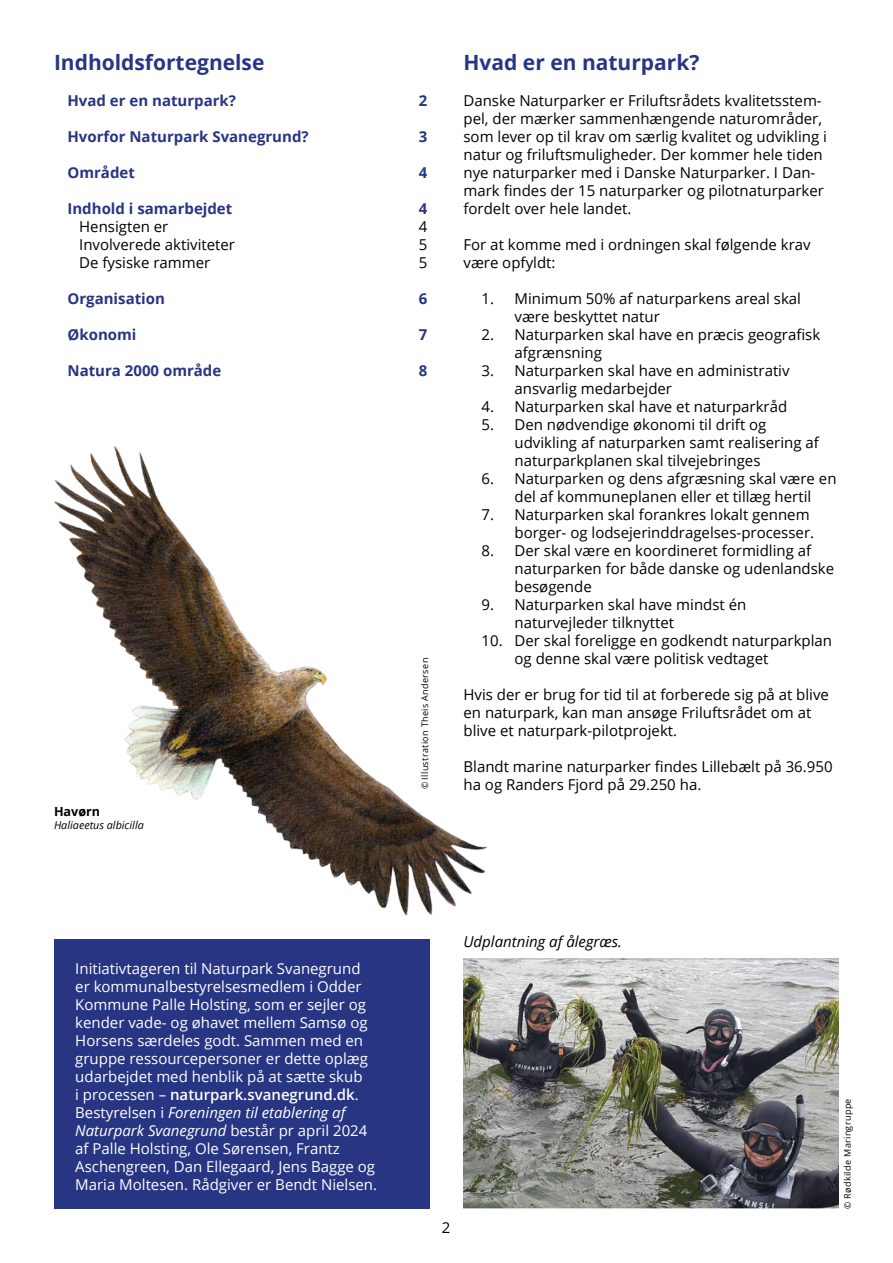
<style>
.page{position:relative;width:893px;height:1263px;background:#fff}
.page>*{position:absolute;margin:0;border:0;box-sizing:border-box;transform-origin:0 0}
.t1{font:700 21px "Open Sans";color:#283583}
.t2{font:15px/18px "Open Sans";color:#000}
.t3{font:15px/18px "Open Sans";color:#fff}
.t4{font:700 15px "Open Sans";color:#283583}
.t5{font:italic 15px "Open Sans";color:#000}
.t6{font:700 12.6px "Open Sans";color:#000}
.t7{font:italic 10.8px "Open Sans";color:#000}
.t8{font:9px "Open Sans";letter-spacing:.04em;color:#000}
.s1{font-weight:600}
.s2{font-style:italic}
</style>
<div class="page">
<div style="left:54px;top:940px;width:375px;height:269px;background:#283583"></div>
<img style="left:463px;top:958px;width:376px;height:251px">
<img style="left:54px;top:446px;width:434px;height:470px">
<h1 class="t1" style="left:54px;top:48px;width:212px">Indholdsfortegnelse</h1>
<p class="t4" style="left:68px;top:90px;width:170px">Hvad er en naturpark?</p>
<p class="t4" style="left:419px;top:90px;width:10px">2</p>
<p class="t4" style="left:68px;top:126px;width:243px">Hvorfor Naturpark Svanegrund?</p>
<p class="t4" style="left:419px;top:126px;width:10px">3</p>
<p class="t4" style="left:68px;top:162px;width:69px">Området</p>
<p class="t4" style="left:419px;top:162px;width:10px">4</p>
<p class="t4" style="left:68px;top:198px;width:166px">Indhold i samarbejdet</p>
<p class="t4" style="left:419px;top:198px;width:10px">4</p>
<p class="t2" style="left:79px;top:217px;width:91px">Hensigten er</p>
<p class="t2" style="left:419px;top:217px;width:10px">4</p>
<p class="t2" style="left:79px;top:235px;width:157px">Involverede aktiviteter</p>
<p class="t2" style="left:419px;top:235px;width:10px">5</p>
<p class="t2" style="left:79px;top:253px;width:133px">De fysiske rammer</p>
<p class="t2" style="left:419px;top:253px;width:10px">5</p>
<p class="t4" style="left:68px;top:288px;width:99px">Organisation</p>
<p class="t4" style="left:419px;top:288px;width:10px">6</p>
<p class="t4" style="left:68px;top:324px;width:70px">Økonomi</p>
<p class="t4" style="left:419px;top:324px;width:10px">7</p>
<p class="t4" style="left:68px;top:360px;width:155px">Natura 2000 område</p>
<p class="t4" style="left:419px;top:360px;width:10px">8</p>
<p class="t6" style="left:54px;top:802px;width:48px">Havørn</p>
<p class="t7" style="left:54px;top:817px;width:91px">Haliaeetus albicilla</p>
<p class="t8" style="left:419px;top:789px;width:133px;rotate:-90deg">© Illustration Theis Andersen</p>
<h1 class="t1" style="left:463px;top:48px;width:237px">Hvad er en naturpark?</h1>
<p class="t2" style="left:463px;top:91px;width:365px">Danske Naturparker er Friluftsrådets kvalitetsstem&shy;pel, der mærker sammenhængende naturområder, som lever op til krav om særlig kvalitet og udvikling i natur og friluftsmuligheder. Der kommer hele tiden nye naturparker med i Danske Naturparker. I Dan&shy;mark findes der 15 naturparker og pilotnaturparker fordelt over hele landet.</p>
<p class="t2" style="left:463px;top:235px;width:349px">For at komme med i ordningen skal følgende krav være opfyldt:</p>
<p class="t2" style="left:514px;top:289px;width:288px;text-indent:-33px">1. Minimum 50% af naturparkens areal skal være beskyttet natur</p>
<p class="t2" style="left:514px;top:325px;width:307px;text-indent:-33px">2. Naturparken skal have en præcis geografisk afgrænsning</p>
<p class="t2" style="left:514px;top:361px;width:277px;text-indent:-33px">3. Naturparken skal have en administrativ ansvarlig medarbejder</p>
<p class="t2" style="left:481px;top:397px;width:307px">4. Naturparken skal have et naturparkråd</p>
<p class="t2" style="left:514px;top:415px;width:306px;text-indent:-33px">5. Den nødvendige økonomi til drift og udvikling af naturparken samt realisering af naturparkplanen skal tilvejebringes</p>
<p class="t2" style="left:481px;top:469px;width:357px;text-align:center">6. Naturparken og dens afgræsning skal være en del af kommuneplanen eller et tillæg hertil</p>
<p class="t2" style="left:481px;top:505px;width:334px;text-align:right">7. Naturparken skal forankres lokalt gennem borger- og lodsejerinddragelses-processer.</p>
<p class="t2" style="left:514px;top:541px;width:321px;text-indent:-33px">8. Der skal være en koordineret formidling af naturparken for både danske og udenlandske besøgende</p>
<p class="t2" style="left:514px;top:595px;width:233px;text-indent:-33px">9. Naturparken skal have mindst én naturvejleder tilknyttet</p>
<p class="t2" style="left:514px;top:631px;width:319px;text-indent:-33px">10. Der skal foreligge en godkendt naturparkplan og denne skal være politisk vedtaget</p>
<p class="t2" style="left:463px;top:685px;width:367px">Hvis der er brug for tid til at forberede sig på at blive en naturpark, kan man ansøge Friluftsrådet om at blive et naturpark-pilotprojekt.</p>
<p class="t2" style="left:463px;top:757px;width:371px">Blandt marine naturparker findes Lillebælt på 36.950 ha og Randers Fjord på 29.250 ha.</p>
<p class="t3" style="left:75px;top:959px;width:303px">Initiativtageren til Naturpark Svanegrund er kommunalbestyrelsesmedlem i Odder Kommune Palle Holsting, som er sejler og kender vade- og øhavet mellem Samsø og Horsens særdeles godt. Sammen med en gruppe ressourcepersoner er dette oplæg udarbejdet med henblik på at sætte skub<br>i processen – <span class="s1">naturpark.svanegrund.dk</span>.<br>Bestyrelsen i <span class="s2">Foreningen til etablering af Naturpark Svanegrund</span> består pr april 2024 af Palle Holsting, Ole Sørensen, Frantz Aschengreen, Dan Ellegaard, Jens Bagge og Maria Moltesen. Rådgiver er Bendt Nielsen.</p>
<p class="t5" style="left:463px;top:931px;width:160px">Udplantning af ålegræs.</p>
<p class="t2" style="left:442px;top:1218px;width:10px">2</p>
<p class="t8" style="left:841px;top:1209px;width:112px;rotate:-90deg">© Rødkilde Maringruppe</p>
</div>
